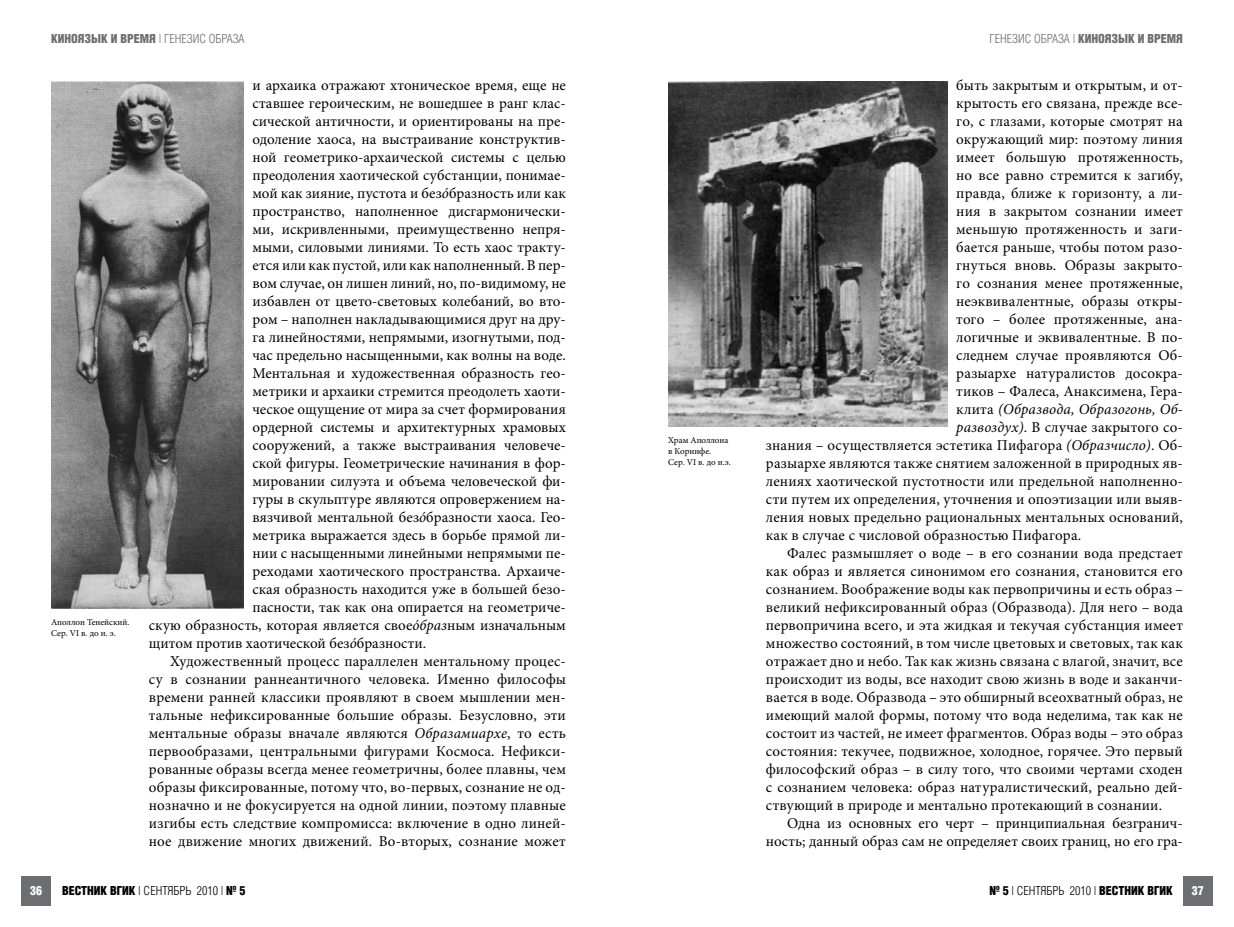
<style>
.page{position:relative;width:1234px;height:927px;background:#fff}
.page>*{position:absolute;margin:0;border:0;box-sizing:border-box;transform-origin:0 0}
.t1{font:15px "Minion Pro";letter-spacing:.01em;color:#000}
.t2{font:italic 15px "Minion Pro";letter-spacing:.01em;color:#000}
.t3{font:12px "AG Letterica Cond L";color:#000}
.t4{font:700 12px "AG Letterica Cond L";color:#6d6e71}
.t5{font:12px "AG Letterica Cond L";color:#6d6e71}
.t6{font:700 12px "AG Letterica Cond L";color:#fff}
.t7{font:9px/10.8px "Minion Pro";color:#000}
.s1{font-weight:400}
.s2{font-weight:700}
.s3{font-style:italic}
.s4{font-style:normal}
</style>
<div class="page">
<div style="left:21px;top:876px;width:30px;height:30px;background:#6d6e71"></div>
<div style="left:1182px;top:876px;width:30px;height:30px;background:#6d6e71"></div>
<img style="left:668px;top:82px;width:279px;height:345px">
<img style="left:51px;top:81px;width:193px;height:527px">
<p class="t4" style="left:51px;top:31px;width:195px">КИНОЯЗЫК И ВРЕМЯ <span class="s1">| ГЕНЕЗИС ОБРАЗА</span></p>
<p class="t5" style="left:989px;top:31px;width:195px">ГЕНЕЗИС ОБРАЗА | <span class="s2">КИНОЯЗЫК И ВРЕМЯ</span></p>
<p class="t7" style="left:51px;top:617px;width:80px">Аполлон Тенейский.<br>Сер. VI в. до н. э.</p>
<p class="t1" style="left:252px;top:75px;width:315px">и архаика отражают хтоническое время, еще не</p>
<p class="t1" style="left:252px;top:93px;width:315px">ставшее героическим, не вошедшее в ранг клас-</p>
<p class="t1" style="left:252px;top:111px;width:315px">сической античности, и ориентированы на пре-</p>
<p class="t1" style="left:252px;top:129px;width:315px">одоление хаоса, на выстраивание конструктив-</p>
<p class="t1" style="left:252px;top:147px;width:315px">ной геометрико-архаической системы с целью</p>
<p class="t1" style="left:252px;top:165px;width:315px">преодоления хаотической субстанции, понимае-</p>
<p class="t1" style="left:252px;top:183px;width:315px">мой как зияние, пустота и без<span class="s3">ó</span>бразность или как</p>
<p class="t1" style="left:252px;top:201px;width:315px">пространство, наполненное дисгармонически-</p>
<p class="t1" style="left:252px;top:219px;width:315px">ми, искривленными, преимущественно непря-</p>
<p class="t1" style="left:252px;top:237px;width:315px">мыми, силовыми линиями. То есть хаос тракту-</p>
<p class="t1" style="left:252px;top:255px;width:315px">ется или как пустой, или как наполненный. В пер-</p>
<p class="t1" style="left:252px;top:273px;width:315px">вом случае, он лишен линий, но, по-видимому, не</p>
<p class="t1" style="left:252px;top:291px;width:315px">избавлен от цвето-световых колебаний, во вто-</p>
<p class="t1" style="left:252px;top:309px;width:315px">ром – наполнен накладывающимися друг на дру-</p>
<p class="t1" style="left:252px;top:327px;width:315px">га линейностями, непрямыми, изогнутыми, под-</p>
<p class="t1" style="left:252px;top:345px;width:315px">час предельно насыщенными, как волны на воде.</p>
<p class="t1" style="left:252px;top:363px;width:315px">Ментальная и художественная образность гео-</p>
<p class="t1" style="left:252px;top:381px;width:315px">метрики и архаики стремится преодолеть хаоти-</p>
<p class="t1" style="left:252px;top:399px;width:315px">ческое ощущение от мира за счет формирования</p>
<p class="t1" style="left:252px;top:417px;width:315px">ордерной системы и архитектурных храмовых</p>
<p class="t1" style="left:252px;top:435px;width:315px">сооружений, а также выстраивания человече-</p>
<p class="t1" style="left:252px;top:453px;width:315px">ской фигуры. Геометрические начинания в фор-</p>
<p class="t1" style="left:252px;top:471px;width:315px">мировании силуэта и объема человеческой фи-</p>
<p class="t1" style="left:252px;top:489px;width:315px">гуры в скульптуре являются опровержением на-</p>
<p class="t1" style="left:252px;top:507px;width:315px">вязчивой ментальной без<span class="s3">ó</span>бразности хаоса. Гео-</p>
<p class="t1" style="left:252px;top:525px;width:315px">метрика выражается здесь в борьбе прямой ли-</p>
<p class="t1" style="left:252px;top:543px;width:315px">нии с насыщенными линейными непрямыми пе-</p>
<p class="t1" style="left:252px;top:561px;width:315px">реходами хаотического пространства. Архаиче-</p>
<p class="t1" style="left:252px;top:579px;width:315px">ская образность находится уже в большей безо-</p>
<p class="t1" style="left:252px;top:597px;width:315px">пасности, так как она опирается на геометриче-</p>
<p class="t1" style="left:149px;top:615px;width:418px">скую образность, которая является свое<span class="s3">óбраз</span>ным изначальным</p>
<p class="t1" style="left:149px;top:633px;width:279px">щитом против хаотической без<span class="s3">ó</span>бразности.</p>
<p class="t1" style="left:170px;top:651px;width:397px">Художественный процесс параллелен ментальному процес-</p>
<p class="t1" style="left:149px;top:669px;width:418px">су в сознании раннеантичного человека. Именно философы</p>
<p class="t1" style="left:149px;top:687px;width:418px">времени ранней классики проявляют в своем мышлении мен-</p>
<p class="t1" style="left:149px;top:705px;width:418px">тальные нефиксированные большие образы. Безусловно, эти</p>
<p class="t1" style="left:149px;top:723px;width:418px">ментальные образы вначале являются <span class="s3">Образамиархе</span>, то есть</p>
<p class="t1" style="left:149px;top:741px;width:418px">первообразами, центральными фигурами Космоса. Нефикси-</p>
<p class="t1" style="left:149px;top:759px;width:418px">рованные образы всегда менее геометричны, более плавны, чем</p>
<p class="t1" style="left:149px;top:777px;width:418px">образы фиксированные, потому что, во-первых, сознание не од-</p>
<p class="t1" style="left:149px;top:795px;width:418px">нозначно и не фокусируется на одной линии, поэтому плавные</p>
<p class="t1" style="left:149px;top:813px;width:418px">изгибы есть следствие компромисса: включение в одно линей-</p>
<p class="t1" style="left:149px;top:831px;width:418px">ное движение многих движений. Во-вторых, сознание может</p>
<p class="t7" style="left:668px;top:435px;width:64px">Храм Аполлона в Коринфе.<br>Сер. VI в. до н.э.</p>
<p class="t1" style="left:956px;top:75px;width:228px">быть закрытым и открытым, и от-</p>
<p class="t1" style="left:956px;top:93px;width:228px">крытость его связана, прежде все-</p>
<p class="t1" style="left:956px;top:111px;width:228px">го, с глазами, которые смотрят на</p>
<p class="t1" style="left:956px;top:129px;width:228px">окружающий мир: поэтому линия</p>
<p class="t1" style="left:956px;top:147px;width:228px">имеет большую протяженность,</p>
<p class="t1" style="left:956px;top:165px;width:228px">но все равно стремится к загибу,</p>
<p class="t1" style="left:956px;top:183px;width:228px">правда, ближе к горизонту, а ли-</p>
<p class="t1" style="left:956px;top:201px;width:228px">ния в закрытом сознании имеет</p>
<p class="t1" style="left:956px;top:219px;width:228px">меньшую протяженность и заги-</p>
<p class="t1" style="left:956px;top:237px;width:228px">бается раньше, чтобы потом разо-</p>
<p class="t1" style="left:956px;top:255px;width:228px">гнуться вновь. Образы закрыто-</p>
<p class="t1" style="left:956px;top:273px;width:228px">го сознания менее протяженные,</p>
<p class="t1" style="left:956px;top:291px;width:228px">неэквивалентные, образы откры-</p>
<p class="t1" style="left:956px;top:309px;width:228px">того – более протяженные, ана-</p>
<p class="t1" style="left:956px;top:327px;width:228px">логичные и эквивалентные. В по-</p>
<p class="t1" style="left:956px;top:345px;width:228px">следнем случае проявляются Об-</p>
<p class="t1" style="left:956px;top:363px;width:228px">разыархе натуралистов досокра-</p>
<p class="t1" style="left:956px;top:381px;width:228px">тиков – Фалеса, Анаксимена, Гера-</p>
<p class="t2" style="left:956px;top:399px;width:228px"><span class="s4">клита</span> (Образвода, Образогонь, Об-</p>
<p class="t1" style="left:956px;top:417px;width:228px"><span class="s3">развоздух)</span>. В случае закрытого со-</p>
<p class="t1" style="left:765px;top:435px;width:418px">знания – осуществляется эстетика Пифагора <span class="s3">(Образчисло)</span>. Об-</p>
<p class="t1" style="left:765px;top:453px;width:418px">разыархе являются также снятием заложенной в природных яв-</p>
<p class="t1" style="left:765px;top:471px;width:418px">лениях хаотической пустотности или предельной наполненно-</p>
<p class="t1" style="left:765px;top:489px;width:418px">сти путем их определения, уточнения и опоэтизации или выяв-</p>
<p class="t1" style="left:765px;top:507px;width:418px">ления новых предельно рациональных ментальных оснований,</p>
<p class="t1" style="left:765px;top:525px;width:317px">как в случае с числовой образностью Пифагора.</p>
<p class="t1" style="left:787px;top:543px;width:397px">Фалес размышляет о воде – в его сознании вода предстает</p>
<p class="t1" style="left:765px;top:561px;width:418px">как образ и является синонимом его сознания, становится его</p>
<p class="t1" style="left:765px;top:579px;width:418px">сознанием. Воображение воды как первопричины и есть образ –</p>
<p class="t1" style="left:765px;top:597px;width:418px">великий нефиксированный образ (Образвода). Для него – вода</p>
<p class="t1" style="left:765px;top:615px;width:418px">первопричина всего, и эта жидкая и текучая субстанция имеет</p>
<p class="t1" style="left:765px;top:633px;width:418px">множество состояний, в том числе цветовых и световых, так как</p>
<p class="t1" style="left:765px;top:651px;width:418px">отражает дно и небо. Так как жизнь связана с влагой, значит, все</p>
<p class="t1" style="left:765px;top:669px;width:418px">происходит из воды, все находит свою жизнь в воде и заканчи-</p>
<p class="t1" style="left:765px;top:687px;width:418px">вается в воде. Образвода – это обширный всеохватный образ, не</p>
<p class="t1" style="left:765px;top:705px;width:418px">имеющий малой формы, потому что вода неделима, так как не</p>
<p class="t1" style="left:765px;top:723px;width:418px">состоит из частей, не имеет фрагментов. Образ воды – это образ</p>
<p class="t1" style="left:765px;top:741px;width:418px">состояния: текучее, подвижное, холодное, горячее. Это первый</p>
<p class="t1" style="left:765px;top:759px;width:418px">философский образ – в силу того, что своими чертами сходен</p>
<p class="t1" style="left:765px;top:777px;width:418px">с сознанием человека: образ натуралистический, реально дей-</p>
<p class="t1" style="left:765px;top:795px;width:397px">ствующий в природе и ментально протекающий в сознании.</p>
<p class="t1" style="left:787px;top:813px;width:397px">Одна из основных его черт – принципиальная безгранич-</p>
<p class="t1" style="left:765px;top:831px;width:418px">ность; данный образ сам не определяет своих границ, но его гра-</p>
<p class="t6" style="left:30px;top:883px;width:13px">36</p>
<p class="t3" style="left:62px;top:884px;width:185px"><span class="s2">ВЕСТНИК ВГИК</span> | СЕНТЯБРЬ 2010 | <span class="s2">№ 5</span></p>
<p class="t3" style="left:989px;top:884px;width:185px"><span class="s2">№ 5</span> | СЕНТЯБРЬ 2010 | <span class="s2">ВЕСТНИК ВГИК</span></p>
<p class="t6" style="left:1191px;top:883px;width:13px">37</p>
</div>
